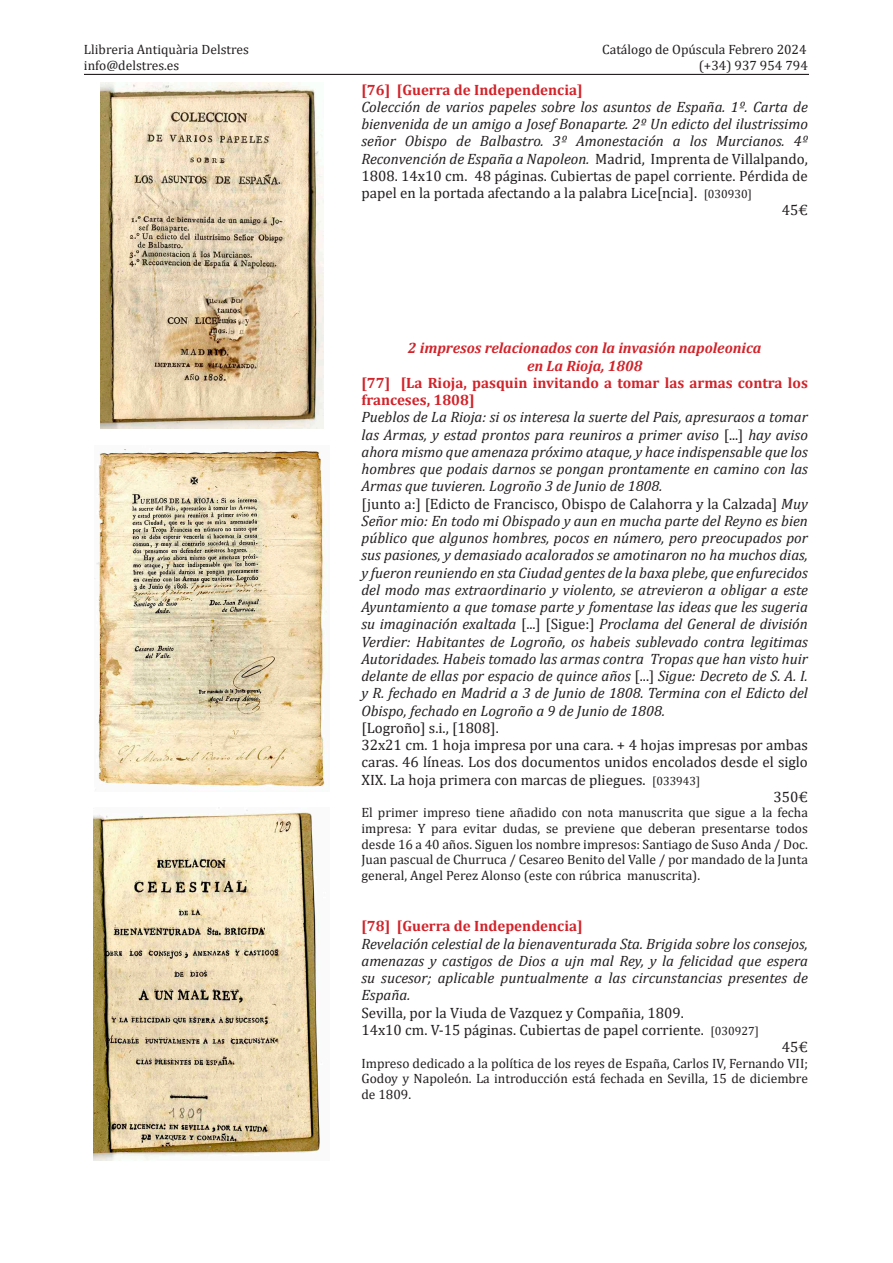
<style>
.page{position:relative;width:893px;height:1263px;background:#fff}
.page>*{position:absolute;margin:0;border:0;box-sizing:border-box;transform-origin:0 0}
.t1{font:italic 15px/17.2px "Cambria";color:#231f20;text-align:justify}
.t2{font:15px/17.2px "Cambria";color:#231f20;text-align:justify}
.t3{font:700 15px/17.2px "Cambria";color:#d1232a}
.t4{font:italic 700 15px "Cambria";color:#d1232a}
.t5{font:13.5px/15.6px "Cambria";color:#231f20;text-align:justify}
.s1{font-style:normal}
.s2{font-style:normal;font-size:12px}
.s3{font-size:12px}
</style>
<div class="page">
<hr style="left:84px;top:74px;width:725px;height:1px;background:#231f20">
<img style="left:100px;top:83px;width:223px;height:346px">
<img style="left:94px;top:449px;width:234px;height:342px">
<img style="left:94px;top:807px;width:226px;height:353px">
<p class="t5" style="left:84px;top:41px;width:166px">Llibreria Antiquària Delstres</p>
<p class="t5" style="left:602px;top:41px;width:206px">Catálogo de Opúscula Febrero 2024</p>
<p class="t5" style="left:84px;top:58px;width:97px">info@delstres.es</p>
<p class="t5" style="left:699px;top:58px;width:110px">(+34) 937 954 794</p>
<p class="t3" style="left:361px;top:80px;width:223px">[76] [Guerra de Independencia]</p>
<p class="t1" style="left:361px;top:97px;width:448px">Colección de varios papeles sobre los asuntos de España. 1º. Carta de bienvenida de un amigo a Josef Bonaparte. 2º Un edicto del ilustrissimo señor Obispo de Balbastro. 3º Amonestación a los Murcianos. 4º Reconvención de España a Napoleon. <span class="s1">Madrid, Imprenta de Villalpando, 1808. 14x10 cm. 48 páginas. Cubiertas de papel corriente. Pérdida de papel en la portada afectando a la palabra Lice[ncia].</span> <span class="s2">[030930]</span></p>
<p class="t2" style="left:782px;top:202px;width:28px">45€</p>
<p class="t4" style="left:408px;top:338px;width:355px">2 impresos relacionados con la invasión napoleonica</p>
<p class="t4" style="left:527px;top:355px;width:117px">en La Rioja, 1808</p>
<p class="t3" style="left:361px;top:374px;width:448px">[77] [La Rioja, pasquin invitando a tomar las armas contra los franceses, 1808]</p>
<p class="t1" style="left:361px;top:408px;width:448px">Pueblos de La Rioja: si os interesa la suerte del Pais, apresuraos a tomar las Armas, y estad prontos para reuniros a primer aviso <span class="s1">[...]</span> hay aviso ahora mismo que amenaza próximo ataque, y hace indispensable que los hombres que podais darnos se pongan prontamente en camino con las Armas que tuvieren. Logroño 3 de Junio de 1808.</p>
<p class="t1" style="left:361px;top:494px;width:448px"><span class="s1">[junto a:] [Edicto de Francisco, Obispo de Calahorra y la Calzada]</span> Muy Señor mio: En todo mi Obispado y aun en mucha parte del Reyno es bien público que algunos hombres, pocos en número, pero preocupados por sus pasiones, y demasiado acalorados se amotinaron no ha muchos dias, y fueron reuniendo en sta Ciudad gentes de la baxa plebe, que enfurecidos del modo mas extraordinario y violento, se atrevieron a obligar a este Ayuntamiento a que tomase parte y fomentase las ideas que les sugeria su imaginación exaltada <span class="s1">[...] [Sigue:]</span> Proclama del General de división Verdier: Habitantes de Logroño, os habeis sublevado contra legitimas Autoridades. Habeis tomado las armas contra Tropas que han visto huir delante de ellas por espacio de quince años <span class="s1">[...]</span> Sigue: Decreto de S. A. I. y R. fechado en Madrid a 3 de Junio de 1808. Termina con el Edicto del Obispo, fechado en Logroño a 9 de Junio de 1808.</p>
<p class="t2" style="left:361px;top:719px;width:139px">[Logroño] s.i., [1808].</p>
<p class="t2" style="left:361px;top:736px;width:448px">32x21 cm. 1 hoja impresa por una cara. + 4 hojas impresas por ambas caras. 46 líneas. Los dos documentos unidos encolados desde el siglo XIX. La hoja primera con marcas de pliegues. <span class="s3">[033943]</span></p>
<p class="t2" style="left:774px;top:788px;width:36px">350€</p>
<p class="t5" style="left:361px;top:805px;width:448px">El primer impreso tiene añadido con nota manuscrita que sigue a la fecha impresa: Y para evitar dudas, se previene que deberan presentarse todos desde 16 a 40 años. Siguen los nombre impresos: Santiago de Suso Anda / Doc.<br>Juan pascual de Churruca / Cesareo Benito del Valle / por mandado de la Junta general, Angel Perez Alonso (este con rúbrica manuscrita).</p>
<p class="t3" style="left:361px;top:917px;width:223px">[78] [Guerra de Independencia]</p>
<p class="t1" style="left:361px;top:934px;width:448px">Revelación celestial de la bienaventurada Sta. Brigida sobre los consejos, amenazas y castigos de Dios a ujn mal Rey, y la felicidad que espera su sucesor; aplicable puntualmente a las circunstancias presentes de España.</p>
<p class="t2" style="left:361px;top:1004px;width:324px">Sevilla, por la Viuda de Vazquez y Compañia, 1809.</p>
<p class="t2" style="left:361px;top:1021px;width:399px">14x10 cm. V-15 páginas. Cubiertas de papel corriente. <span class="s3">[030927]</span></p>
<p class="t2" style="left:782px;top:1038px;width:28px">45€</p>
<p class="t5" style="left:361px;top:1055px;width:448px">Impreso dedicado a la política de los reyes de España, Carlos IV, Fernando VII; Godoy y Napoleón. La introducción está fechada en Sevilla, 15 de diciembre de 1809.</p>
</div>
